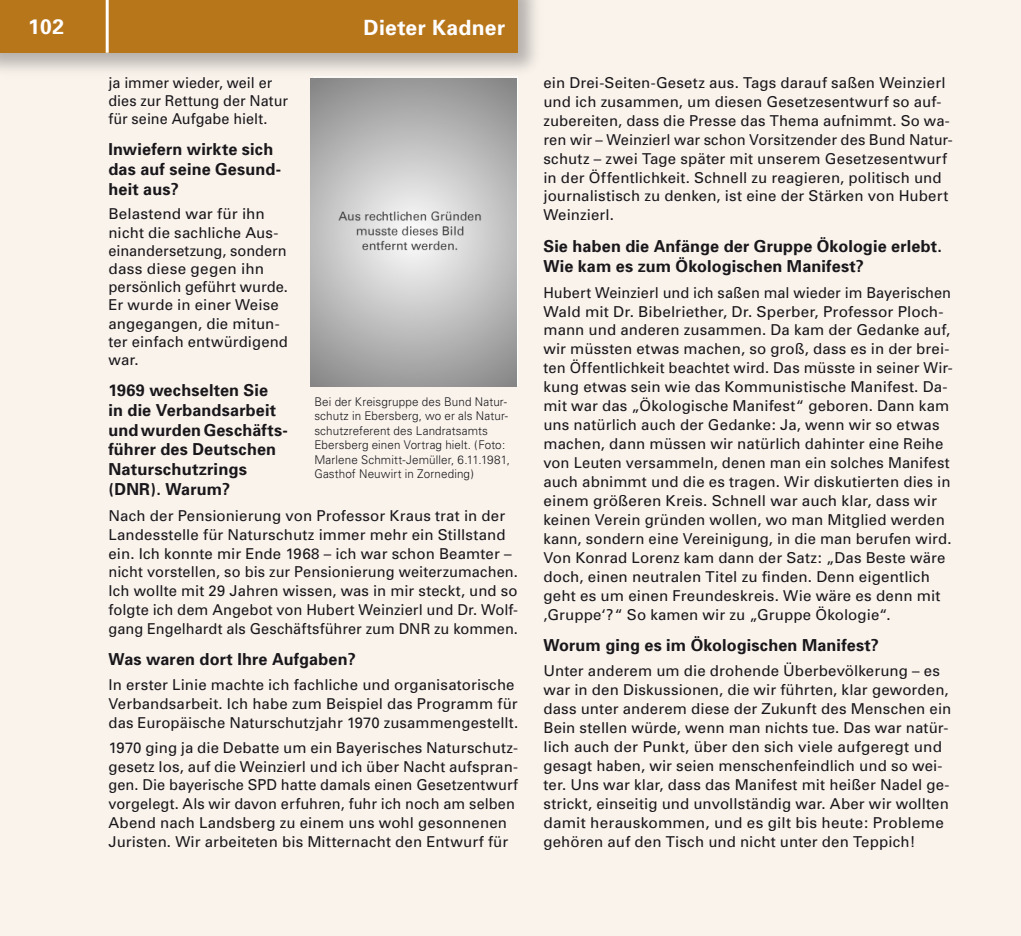
<style>
.page{position:relative;width:1021px;height:936px;background:#fff}
.page>*{position:absolute;margin:0;border:0;box-sizing:border-box;transform-origin:0 0}
.t1{font:700 21px "Univers";letter-spacing:.015em;color:#fff}
.Interviewfrage{font:700 16.5px/20px "Univers";letter-spacing:.01em;color:#1a171b}
.Fließtext{font:15px/18.9px "Univers";letter-spacing:.01em;color:#1a171b}
.Fließtext-2{font:15px/18.1px "Univers";letter-spacing:.01em;color:#1a171b;scale:.96 1}
.Bildlegende{font:300 12px/14.4px "Univers";letter-spacing:.01em;color:#1a171b}
</style>
<div class="page">
<div style="left:0;top:0;width:1020px;height:935px;background:#f9f3ec"></div>
<div style="left:0;top:0;width:543px;height:79px;background:#1a171b;opacity:.3"></div>
<div style="left:0;top:0;width:518px;height:53px;background:#b8761b"></div>
<hr style="left:106px;top:0;width:3px;height:53px;background:#fff">
<hr style="left:1020px;top:0;width:1px;height:935px;background:#f9f3ec">
<img style="left:310px;top:79px;width:206px;height:308px">
<h1 class="t1" style="left:28px;top:14px;width:38px">102</h1>
<h1 class="t1" style="left:363px;top:15px;width:143px">Dieter Kadner</h1>
<p class="Fließtext-2" style="left:108px;top:74px;width:188px">ja immer wieder, weil er dies zur Rettung der Natur für seine Aufgabe hielt.</p>
<p class="Interviewfrage" style="left:108px;top:139px;width:174px">Inwiefern wirkte sich das auf seine Gesund&shy;heit aus?</p>
<p class="Fließtext" style="left:108px;top:205px;width:181px;line-height:18.1px">Belastend war für ihn nicht die sachliche Aus&shy;einanderset-zung, sondern dass diese gegen ihn persönlich geführt wurde.<br>Er wurde in einer Weise angegangen, die mitun&shy;ter einfach entwürdigend war.</p>
<p class="Interviewfrage" style="left:108px;top:379px;width:181px">1969 wechselten Sie<br>in die Verbandsarbeit und wurden Geschäfts&shy;führer des Deutschen<br>Naturschutzrings (DNR). Warum?</p>
<p class="Fließtext" style="left:108px;top:506px;width:411px">Nach der Pensionierung von Professor Kraus trat in der Landesstelle für Naturschutz immer mehr ein Stillstand ein. Ich konnte mir Ende 1968 – ich war schon Beamter – nicht vorstellen, so bis zur Pensionierung weiterzumachen.<br>Ich wollte mit 29 Jahren wissen, was in mir steckt, und so folgte ich dem Angebot von Hubert Weinzierl und Dr. Wolf&shy;gang Engelhardt als Geschäftsführer zum DNR zu kommen.</p>
<p class="Bildlegende" style="left:314px;top:394px;width:197px">Bei der Kreisgruppe des Bund Natur&shy;schutz in Ebersberg, wo er als Natur&shy;schutzreferent des Landratsamts Ebersberg einen Vortrag hielt. (Foto:<br>Marlene Schmitt-Jemüller, 6.11.1981, Gasthof Neuwirt in Zorneding)</p>
<p class="Interviewfrage" style="left:108px;top:649px;width:249px">Was waren dort Ihre Aufgaben?</p>
<p class="Fließtext" style="left:108px;top:675px;width:411px">In erster Linie machte ich fachliche und organisatorische<br>Verbandsarbeit. Ich habe zum Beispiel das Programm für das Europäische Naturschutzjahr 1970 zusammengestellt.</p>
<p class="Fließtext" style="left:108px;top:738px;width:411px">1970 ging ja die Debatte um ein Bayerisches Naturschutz&shy;gesetz los, auf die Weinzierl und ich über Nacht aufspran&shy;gen. Die bayerische SPD hatte damals einen Gesetzentwurf vorgelegt. Als wir davon erfuhren, fuhr ich noch am selben Abend nach Landsberg zu einem uns wohl gesonnenen Juristen. Wir arbeiteten bis Mitternacht den Entwurf für</p>
<p class="Fließtext" style="left:543px;top:73px;width:410px">ein Drei-Seiten-Gesetz aus. Tags darauf saßen Weinzierl und ich zusammen, um diesen Gesetzesentwurf so auf&shy;zubereiten, dass die Presse das Thema aufnimmt. So wa&shy;ren wir – Weinzierl war schon Vorsitzender des Bund Natur&shy;schutz – zwei Tage später mit unserem Gesetzesentwurf in der Öffentlichkeit. Schnell zu reagieren, politisch und journalistisch zu denken, ist eine der Stärken von Hubert Weinzierl.</p>
<p class="Interviewfrage" style="left:543px;top:235px;width:400px;line-height:20.5px">Sie haben die Anfänge der Gruppe Ökologie erlebt.<br>Wie kam es zum Ökologischen Manifest?</p>
<p class="Fließtext" style="left:543px;top:283px;width:410px">Hubert Weinzierl und ich saßen mal wieder im Bayeri-schen Wald mit Dr. Bibelriether, Dr. Sperber, Professor Ploch&shy;mann und anderen zusammen. Da kam der Gedanke auf, wir müssten etwas machen, so groß, dass es in der brei&shy;ten Öffentlichkeit beachtet wird. Das müsste in seiner Wir&shy;kung etwas sein wie das Kommunistische Manifest. Da&shy;mit war das „Ökologische Manifest“ geboren. Dann kam uns natürlich auch der Gedanke: Ja, wenn wir so etwas machen, dann müssen wir natürlich dahinter eine Reihe von Leuten versammeln, denen man ein solches Manifest auch abnimmt und die es tragen. Wir diskutierten dies in einem größeren Kreis. Schnell war auch klar, dass wir keinen Verein gründen wollen, wo man Mitglied werden kann, sondern eine Vereinigung, in die man beru-fen wird.<br>Von Konrad Lorenz kam dann der Satz: „Das Beste wäre doch, einen neutralen Titel zu finden. Denn eigentlich geht es um einen Freundeskreis. Wie wäre es denn mit ,Gruppe‘?“ So kamen wir zu „Gruppe Ökologie“.</p>
<p class="Interviewfrage" style="left:543px;top:635px;width:337px">Worum ging es im Ökologischen Manifest?</p>
<p class="Fließtext" style="left:543px;top:661px;width:409px">Unter anderem um die drohende Überbevölkerung – es war in den Diskussionen, die wir führten, klar geworden, dass unter anderem diese der Zukunft des Menschen ein Bein stellen würde, wenn man nichts tue. Das war natür&shy;lich auch der Punkt, über den sich viele aufgeregt und gesagt haben, wir seien menschenfeindlich und so wei&shy;ter. Uns war klar, dass das Manifest mit heißer Nadel ge&shy;strickt, einseitig und unvollständig war. Aber wir woll-ten damit herauskommen, und es gilt bis heute: Probleme gehören auf den Tisch und nicht unter den Teppich!</p>
</div>
